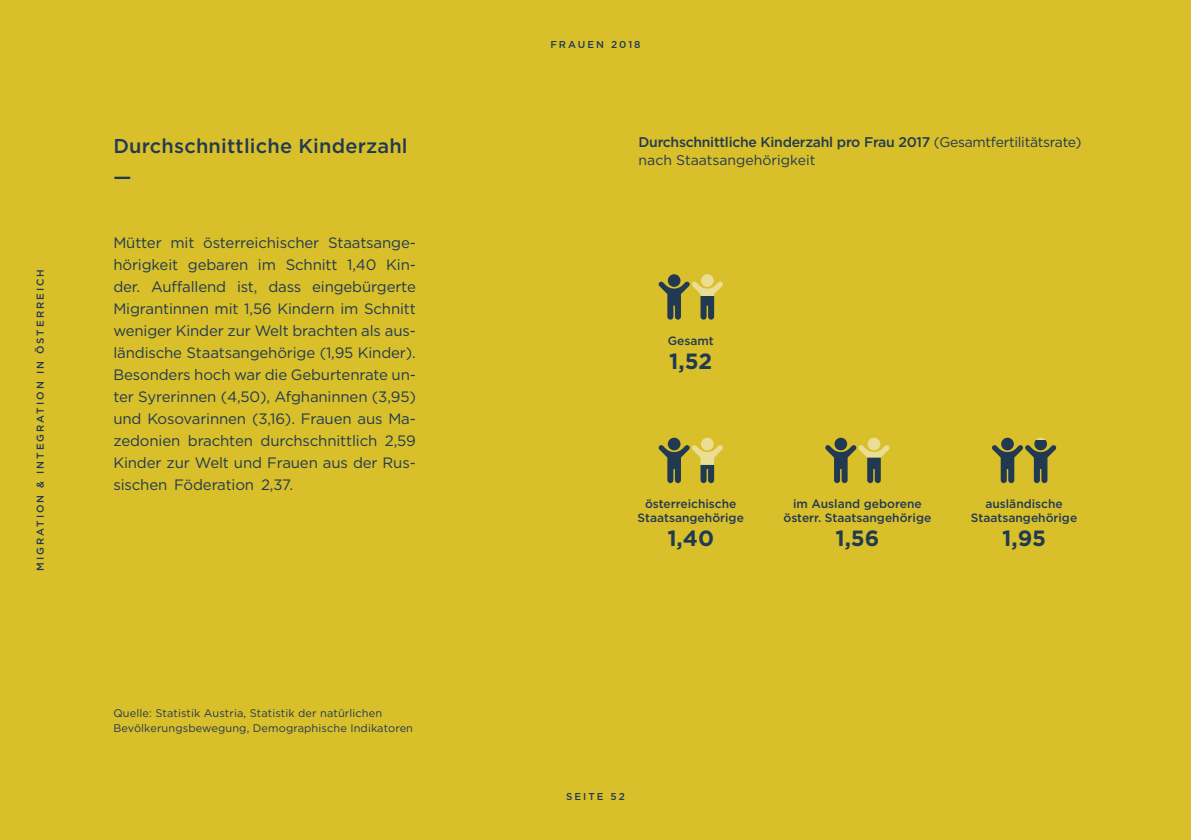
<style>
.page{position:relative;width:1191px;height:840px;background:#fff}
.page>*{position:absolute;margin:0;border:0;box-sizing:border-box;transform-origin:0 0}
.t1{font:700 22px "Gotham";color:#213a52}
.t2{font:500 20px/30px "Gotham";letter-spacing:.01em;color:#213a52}
.t3{font:15px/22px "Gotham";letter-spacing:-.01em;color:#213a52;text-align:justify}
.t4{font:14px/18px "Gotham";color:#213a52}
.t5{font:500 12px/14px "Gotham";color:#213a52;text-align:center}
.t6{font:11px/15px "Gotham";letter-spacing:.01em;color:#213a52}
.t7{font:500 10px "Gotham";letter-spacing:.2em;color:#213a52}
.s1{font-weight:500}
</style>
<div class="page">
<div style="left:0;top:0;width:1191px;height:839px;background:#d9bf2a"></div>
<svg style="left:658px;top:437px;width:65px;height:46px"></svg>
<svg style="left:825px;top:437px;width:64px;height:46px"></svg>
<svg style="left:992px;top:437px;width:64px;height:46px"></svg>
<svg style="left:658px;top:274px;width:65px;height:45px"></svg>
<p class="t7" style="left:34px;top:570px;width:303px;rotate:-90deg">MIGRATION &amp; INTEGRATION IN ÖSTERREICH</p>
<h2 class="t2" style="left:113px;top:131px;width:296px">Durchschnittliche Kinderzahl —</h2>
<p class="t3" style="left:113px;top:231px;width:304px">Mütter mit österreichischer Staatsange&shy;hörigkeit gebaren im Schnitt 1,40 Kin&shy;der. Auffallend ist, dass eingebürgerte Migrantinnen mit 1,56 Kindern im Schnitt weniger Kinder zur Welt brachten als aus&shy;ländische Staatsangehörige (1,95 Kinder).<br>Besonders hoch war die Geburtenrate un&shy;ter Syrerinnen (4,50), Afghaninnen (3,95) und Kosovarinnen (3,16). Frauen aus Ma&shy;zedonien brachten durchschnittlich 2,59<br>Kinder zur Welt und Frauen aus der Rus&shy;sischen Föderation 2,37.</p>
<p class="t6" style="left:113px;top:705px;width:301px">Quelle: Statistik Austria, Statistik der natürlichen<br>Bevölkerungsbewegung, Demographische Indikatoren</p>
<p class="t7" style="left:550px;top:38px;width:92px">FRAUEN 2018</p>
<p class="t4" style="left:638px;top:133px;width:444px"><span class="s1">Durchschnittliche Kinderzahl pro Frau 2017</span> (Gesamtfertilitätsrate) nach Staatsangehörigkeit</p>
<p class="t5" style="left:667px;top:333px;width:48px">Gesamt</p>
<h1 class="t1" style="left:669px;top:346px;width:44px">1,52</h1>
<p class="t5" style="left:637px;top:496px;width:108px">österreichische<br>Staatsangehörige</p>
<h1 class="t1" style="left:667px;top:523px;width:48px">1,40</h1>
<p class="t5" style="left:783px;top:496px;width:149px">im Ausland geborene österr. Staatsangehörige</p>
<h1 class="t1" style="left:835px;top:523px;width:45px">1,56</h1>
<p class="t5" style="left:971px;top:496px;width:108px">ausländische<br>Staatsangehörige</p>
<h1 class="t1" style="left:1002px;top:523px;width:45px">1,95</h1>
<p class="t7" style="left:566px;top:789px;width:60px">SEITE 52</p>
</div>
